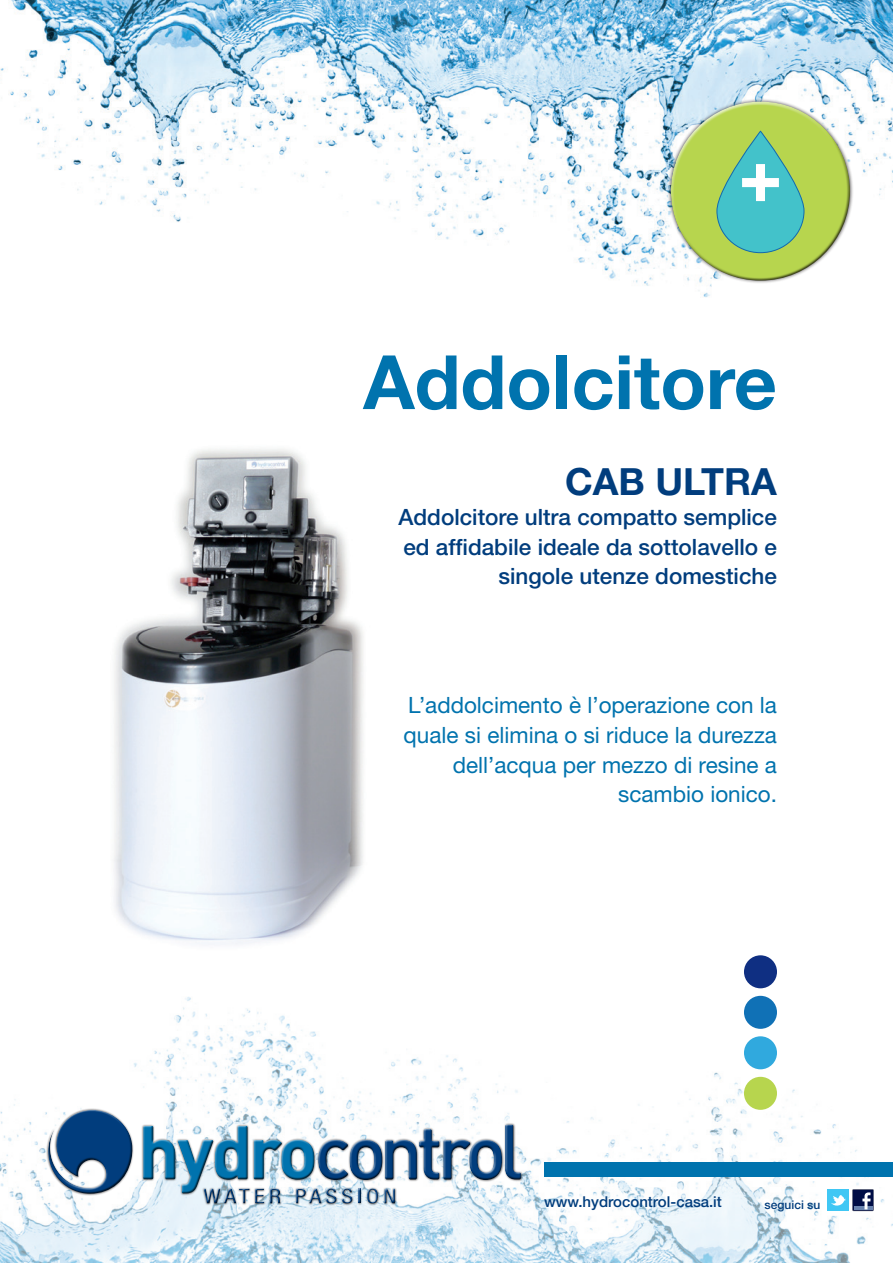
<style>
.page{position:relative;width:893px;height:1263px;background:#fff}
.page>*{position:absolute;margin:0;border:0;box-sizing:border-box;transform-origin:0 0}
.t1{font:700 75px "Helvetica Neue";color:#0073ae}
.t2{font:700 37.5px "Helvetica Neue";color:#013d7d}
.t3{font:22.5px/29.7px "Helvetica Neue";color:#0073ae;text-align:right}
.t4{font:500 22.5px/29.7px "Helvetica Neue";color:#013d7d;text-align:right}
.t5{font:500 15px "Helvetica Neue";color:#013d7d}
.t6{font:500 12px "Helvetica Neue";color:#013d7d}
</style>
<div class="page">
<img style="left:0;top:956px;width:893px;height:307px">
<img style="left:0;top:0;width:893px;height:298px">
<div style="left:47px;top:1109px;width:475px;height:95px;background:#fff;opacity:.75"></div>
<div style="left:49px;top:1122px;width:473px;height:84px;background:#231f20;opacity:.75"></div>
<div style="left:544px;top:1161px;width:349px;height:15px;background:#0073ae"></div>
<svg style="left:852px;top:1189px;width:22px;height:22px"></svg>
<div style="left:828px;top:1189px;width:21px;height:22px;background:#40c7f4"></div>
<svg style="left:831px;top:1195px;width:15px;height:11px"></svg>
<div style="left:744px;top:955px;width:33px;height:33px;background:#0f2f82;border-radius:50%"></div>
<div style="left:744px;top:996px;width:33px;height:33px;background:#1071b6;border-radius:50%"></div>
<div style="left:744px;top:1036px;width:33px;height:33px;background:#30a9de;border-radius:50%"></div>
<div style="left:744px;top:1077px;width:33px;height:33px;background:#b7d54e;border-radius:50%"></div>
<div style="left:667px;top:98px;width:186px;height:186px;background:#231f20;opacity:.75"></div>
<div style="left:671px;top:99px;width:170px;height:133px;background:#fff;opacity:.75"></div>
<div style="left:674px;top:130px;width:177px;height:152px;background:#231f20;opacity:.75"></div>
<svg style="left:742px;top:164px;width:37px;height:37px"></svg>
<img style="left:114px;top:449px;width:250px;height:496px">
<p class="t1" style="left:363px;top:336px;width:415px">Addolcitore</p>
<p class="t2" style="left:565px;top:459px;width:213px">CAB ULTRA</p>
<p class="t4" style="left:398px;top:502px;width:380px">Addolcitore ultra compatto semplice ed affidabile ideale da sottolavello e singole utenze domestiche</p>
<p class="t3" style="left:404px;top:690px;width:375px">L’addolcimento è l’operazione con la quale si elimina o si riduce la durezza dell’acqua per mezzo di resine a scambio ionico.</p>
<p class="t5" style="left:544px;top:1192px;width:179px">www.hydrocontrol-casa.it</p>
<p class="t6" style="left:764px;top:1198px;width:57px">seguici su</p>
</div>
